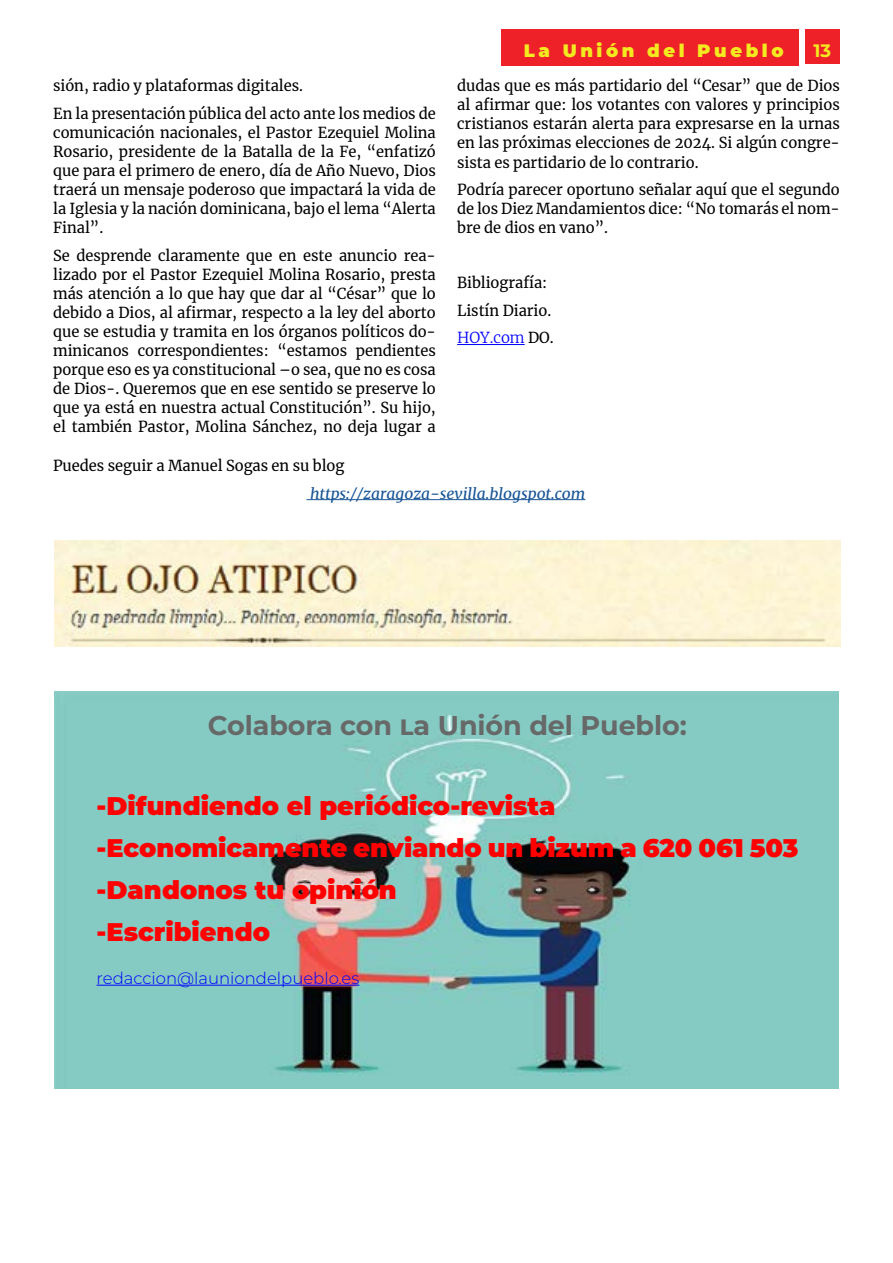
<style>
.page{position:relative;width:893px;height:1263px;background:#fff}
.page>*{position:absolute;margin:0;border:0;box-sizing:border-box;transform-origin:0 0}
.t1{font:700 27px "Montserrat";letter-spacing:-.005em;color:#676868}
.t2{font:900 25.5px/42.2px "Montserrat";color:#f00}
.t3{font:900 18px "Montserrat";letter-spacing:.2em;color:#f3ea20}
.t4{font:700 18px "Montserrat";color:#f3ea20}
.t5{font:300 16.5px "Montserrat";color:#00f}
.t6{font:15px/19px "Merriweather";color:#000;text-align:justify}
.t7{font:italic 15px "Merriweather";color:#195596;scale:1.04 1}
.s1{font-weight:300;color:#00f}
</style>
<div class="page">
<div style="left:805px;top:30px;width:34px;height:34px;background:#ed2127"></div>
<div style="left:501px;top:30px;width:298px;height:36px;background:#ed2127"></div>
<img style="left:54px;top:692px;width:785px;height:397px">
<hr style="left:97px;top:985px;width:262px;height:1px;background:#00f">
<hr style="left:306px;top:499px;width:279px;height:1px;background:#195596">
<img style="left:55px;top:541px;width:785px;height:105px">
<hr style="left:457px;top:344px;width:68px;height:1px;background:#00f">
<p class="t6" style="left:53px;top:72px;width:384px;line-height:27.6px">sión, radio y plataformas digitales.<br>En la presentación pública del acto ante los medios de</p>
<p class="t6" style="left:53px;top:123px;width:384px">comunicación nacionales, el Pastor Ezequiel Molina Rosario, presidente de la Batalla de la Fe, “enfatizó que para el primero de enero, día de Año Nuevo, Dios traerá un mensaje poderoso que impactará la vida de la Iglesia y la nación dominicana, bajo el lema “Alerta Final”.</p>
<p class="t6" style="left:53px;top:245px;width:384px">Se desprende claramente que en este anuncio rea&shy;lizado por el Pastor Ezequiel Molina Rosario, presta más atención a lo que hay que dar al “César” que lo debido a Dios, al afirmar, respecto a la ley del aborto que se estudia y tramita en los órganos políticos do&shy;minicanos correspondientes: “estamos pendientes porque eso es ya constitucional –o sea, que no es cosa de Dios-. Queremos que en ese sentido se preserve lo que ya está en nuestra actual Constitución”. Su hijo, el también Pastor, Molina Sánchez, no deja lugar a</p>
<p class="t3" style="left:524px;top:38px;width:261px">La Unión del Pueblo</p>
<p class="t4" style="left:813px;top:38px;width:19px">13</p>
<p class="t6" style="left:457px;top:76px;width:384px">dudas que es más partidario del “Cesar” que de Dios al afirmar que: los votantes con valores y principios cristianos estarán alerta para expresarse en la urnas en las próximas elecciones de 2024. Si algún congre&shy;sista es partidario de lo contrario.</p>
<p class="t6" style="left:457px;top:180px;width:384px">Podría parecer oportuno señalar aquí que el segundo de los Diez Mandamientos dice: “No tomarás el nom&shy;bre de dios en vano”.</p>
<p class="t6" style="left:457px;top:269px;width:98px;line-height:27.6px;text-align:left">Bibliografía:<br>Listín Diario.<br><span class="s1">HOY.com</span> DO.</p>
<p class="t6" style="left:53px;top:456px;width:293px">Puedes seguir a Manuel Sogas en su blog</p>
<p class="t7" style="left:310px;top:483px;width:266px">https://zaragoza-sevilla.blogspot.com</p>
<h1 class="t1" style="left:208px;top:708px;width:480px">Colabora con La Unión del Pueblo:</h1>
<h2 class="t2" style="left:97px;top:784px;width:703px">-Difundiendo el periódico-revista -Economicamente enviando un bizum a 620 061 503 -Dandonos tu opinión<br>-Escribiendo</h2>
<p class="t5" style="left:97px;top:967px;width:264px">redaccion@launiondelpueblo.es</p>
</div>
